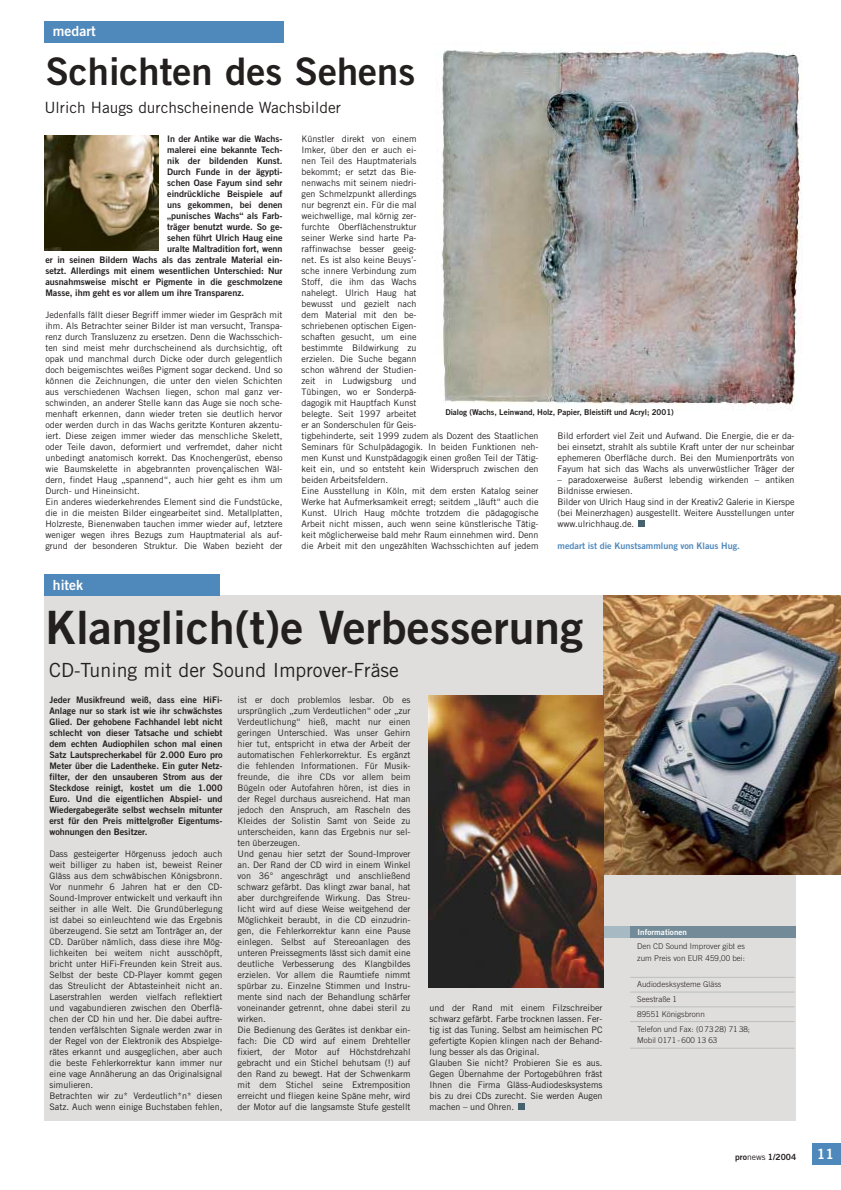
<style>
.page{position:relative;width:841px;height:1190px;background:#fff}
.page>*{position:absolute;margin:0;border:0;box-sizing:border-box;transform-origin:0 0}
.t1{font:46px "Trade Gothic Bold Two";color:#231f1f}
.t2{font:38px "Trade Gothic Bold Two";color:#231f1f}
.t3{font:19.5px "Trade Gothic";color:#231f1f}
.t4{font:15.5px "Trade Gothic";color:#231f1f}
.t5{font:14px "Trade Gothic Bold Two";color:#fff}
.t6{font:9px/11px "Trade Gothic";color:#231f1f}
.t7{font:9px/11px "Trade Gothic Bold Two";color:#231f1f;text-align:justify}
.t8{font:9px "Trade Gothic Bold Two";color:#4f88ba}
.t9{font:8.5px "Trade Gothic Bold Two";color:#231f1f}
.t10{font:300 8px/14.7px "Trade Gothic";letter-spacing:.005em;color:#231f1f}
.t11{font:8px "Trade Gothic Bold Two";color:#231f1f}
.t12{font:8px "Trade Gothic Bold Two";letter-spacing:.005em;color:#fff}
.s1{font-family:"Trade Gothic"}
</style>
<div class="page">
<div style="left:44px;top:595px;width:752px;height:526px;background:#e0dedc"></div>
<div style="left:813px;top:1143px;width:28px;height:22px;background:#4f88ba"></div>
<div style="left:44px;top:21px;width:240px;height:22px;background:#4f88ba"></div>
<div style="left:44px;top:574px;width:176px;height:22px;background:#4f88ba"></div>
<img style="left:441px;top:50px;width:362px;height:360px">
<img style="left:44px;top:135px;width:114px;height:115px">
<img style="left:604px;top:595px;width:237px;height:280px">
<img style="left:429px;top:696px;width:175px;height:292px">
<div style="left:518px;top:1103px;width:6px;height:7px;background:#46626e"></div>
<div style="left:630px;top:926px;width:166px;height:12px;background:#738b98"></div>
<div style="left:604px;top:926px;width:26px;height:12px;background:#a7b9c3"></div>
<hr style="left:630px;top:977px;width:165px;height:1px;background:#bcbec0">
<hr style="left:630px;top:992px;width:165px;height:1px;background:#bcbec0">
<hr style="left:630px;top:1007px;width:165px;height:1px;background:#bcbec0">
<hr style="left:630px;top:1021px;width:165px;height:1px;background:#bcbec0">
<hr style="left:630px;top:1048px;width:165px;height:1px;background:#bcbec0">
<div style="left:638px;top:520px;width:7px;height:7px;background:#46626e"></div>
<h3 class="t5" style="left:53px;top:26px;width:44px">medart</h3>
<h2 class="t2" style="left:46px;top:58px;width:371px">Schichten des Sehens</h2>
<h3 class="t4" style="left:44px;top:101px;width:298px">Ulrich Haugs durchscheinende Wachsbilder</h3>
<p class="t7" style="left:167px;top:134px;width:117px">In der Antike war die Wachs-</p>
<p class="t7" style="left:167px;top:145px;width:117px">malerei eine bekannte Tech-</p>
<p class="t7" style="left:167px;top:156px;width:117px">nik der bildenden Kunst.</p>
<p class="t7" style="left:167px;top:167px;width:117px">Durch Funde in der ägypti-</p>
<p class="t7" style="left:167px;top:178px;width:117px">schen Oase Fayum sind sehr</p>
<p class="t7" style="left:167px;top:189px;width:117px">eindrückliche Beispiele auf</p>
<p class="t7" style="left:167px;top:200px;width:117px">uns gekommen, bei denen</p>
<p class="t7" style="left:167px;top:211px;width:117px">„punisches Wachs“ als Farb-</p>
<p class="t7" style="left:167px;top:222px;width:117px">träger benutzt wurde. So ge-</p>
<p class="t7" style="left:167px;top:233px;width:117px">sehen führt Ulrich Haug eine</p>
<p class="t7" style="left:167px;top:244px;width:117px">uralte Maltradition fort, wenn</p>
<p class="t7" style="left:45px;top:255px;width:239px">er in seinen Bildern Wachs als das zentrale Material ein-</p>
<p class="t7" style="left:45px;top:266px;width:239px">setzt. Allerdings mit einem wesentlichen Unterschied: Nur</p>
<p class="t7" style="left:45px;top:277px;width:239px">ausnahmsweise mischt er Pigmente in die geschmolzene</p>
<p class="t7" style="left:45px;top:288px;width:200px">Masse, ihm geht es vor allem um ihre Transparenz.</p>
<p class="t6" style="left:45px;top:310px;width:239px">Jedenfalls fällt dieser Begriff immer wieder im Gespräch mit ihm. Als Betrachter seiner Bilder ist man versucht, Transpa&shy;renz durch Transluzenz zu ersetzen. Denn die Wachsschich&shy;ten sind meist mehr durchscheinend als durchsichtig, oft opak und manchmal durch Dicke oder durch gelegentlich doch beigemischtes weißes Pigment sogar deckend. Und so können die Zeichnungen, die unter den vielen Schichten aus verschiedenen Wachsen liegen, schon mal ganz ver&shy;schwinden, an anderer Stelle kann das Auge sie noch sche&shy;menhaft erkennen, dann wieder treten sie deutlich hervor oder werden durch in das Wachs geritzte Konturen akzentu&shy;iert. Diese zeigen immer wieder das menschliche Skelett, oder Teile davon, deformiert und verfremdet, daher nicht unbedingt anatomisch korrekt. Das Knochengerüst, ebenso wie Baumskelette in abgebrannten provençalischen Wäl&shy;dern, findet Haug „spannend“, auch hier geht es ihm um Durch- und Hineinsicht.<br>Ein anderes wiederkehrendes Element sind die Fundstücke, die in die meisten Bilder eingearbeitet sind. Metallplatten, Holzreste, Bienenwaben tauchen immer wieder auf, letztere weniger wegen ihres Bezugs zum Hauptmaterial als auf&shy;grund der besonderen Struktur. Die Waben bezieht der</p>
<h3 class="t5" style="left:53px;top:580px;width:32px">hitek</h3>
<p class="t6" style="left:302px;top:134px;width:239px">Künstler direkt von einem<br>Imker, über den er auch ei-<br>nen Teil des Hauptmaterials<br>bekommt; er setzt das Bie-<br>nenwachs mit seinem niedri-<br>gen Schmelzpunkt allerdings<br>nur begrenzt ein. Für die mal<br>weichwellige, mal körnig zer-<br>furchte Oberflächenstruktur<br>seiner Werke sind harte Pa-<br>raffinwachse besser geeig-<br>net. Es ist also keine Beuys’-<br>sche innere Verbindung zum<br>Stoff, die ihm das Wachs<br>nahelegt. Ulrich Haug hat<br>bewusst und gezielt nach<br>dem Material mit den be-<br>schriebenen optischen Eigen-<br>schaften gesucht, um eine<br>bestimmte Bildwirkung zu<br>erzielen. Die Suche begann<br>schon während der Studien-<br>zeit in Ludwigsburg und<br>Tübingen, wo er Sonderpä-<br>dagogik mit Hauptfach Kunst<br>belegte. Seit 1997 arbeitet<br>er an Sonderschulen für Geis-<br>tigbehinderte, seit 1999 zudem als Dozent des Staatlichen Seminars für Schulpädagogik. In beiden Funktionen neh&shy;men Kunst und Kunstpädagogik einen großen Teil der Tätig&shy;keit ein, und so entsteht kein Widerspruch zwischen den beiden Arbeitsfeldern.<br>Eine Ausstellung in Köln, mit dem ersten Katalog seiner Werke hat Aufmerksamkeit erregt; seitdem „läuft“ auch die Kunst. Ulrich Haug möchte trotzdem die pädagogische Arbeit nicht missen, auch wenn seine künstlerische Tätig&shy;keit möglicherweise bald mehr Raum einnehmen wird. Denn die Arbeit mit den ungezählten Wachsschichten auf jedem</p>
<p class="t11" style="left:445px;top:409px;width:230px">Dialog (Wachs, Leinwand, Holz, Papier, Bleistift und Acryl; 2001)</p>
<p class="t6" style="left:558px;top:431px;width:239px;text-align:justify">Bild erfordert viel Zeit und Aufwand. Die Energie, die er da&shy;bei einsetzt, strahlt als subtile Kraft unter der nur scheinbar ephemeren Oberfläche durch. Bei den Mumienporträts von Fayum hat sich das Wachs als unverwüstlicher Träger der</p>
<p class="t6" style="left:558px;top:475px;width:239px">– paradoxerweise äußerst lebendig wirkenden – antiken Bildnisse erwiesen.<br>Bilder von Ulrich Haug sind in der Kreativ2 Galerie in Kierspe (bei Meinerzhagen) ausgestellt. Weitere Ausstellungen unter www.ulrichhaug.de.</p>
<p class="t8" style="left:558px;top:543px;width:184px">medart ist die Kunstsammlung von Klaus Hug.</p>
<h1 class="t1" style="left:45px;top:611px;width:539px">Klanglich(t)e Verbesserung</h1>
<h3 class="t3" style="left:49px;top:663px;width:351px">CD-Tuning mit der Sound Improver-Fräse</h3>
<p class="t6" style="left:238px;top:695px;width:175px">ist er doch problemlos lesbar. Ob es ursprünglich „zum Verdeutlichen“ oder „zur Verdeutlichung“ hieß, macht nur einen geringen Unterschied. Was unser Gehirn hier tut, entspricht in etwa der Arbeit der automatischen Fehlerkorrektur. Es ergänzt die fehlenden Informationen. Für Musik&shy;freunde, die ihre CDs vor allem beim Bügeln oder Autofahren hören, ist dies in der Regel durchaus ausreichend. Hat man jedoch den Anspruch, am Rascheln des Kleides der Solistin Samt von Seide zu unterscheiden, kann das Ergebnis nur sel&shy;ten überzeugen.<br>Und genau hier setzt der Sound-Improver an. Der Rand der CD wird in einem Winkel von 36° angeschrägt und anschließend schwarz gefärbt. Das klingt zwar banal, hat aber durchgreifende Wirkung. Das Streu&shy;licht wird auf diese Weise weitgehend der Möglichkeit beraubt, in die CD einzudrin&shy;gen, die Fehlerkorrektur kann eine Pause einlegen. Selbst auf Stereoanlagen des unteren Preissegments lässt sich damit eine deutliche Verbesserung des Klangbildes erzielen. Vor allem die Raumtiefe nimmt spürbar zu. Einzelne Stimmen und Instru&shy;mente sind nach der Behandlung schärfer voneinander getrennt, ohne dabei steril zu wirken.<br>Die Bedienung des Gerätes ist denkbar ein&shy;fach: Die CD wird auf einem Drehteller fixiert, der Motor auf Höchstdrehzahl gebracht und ein Stichel behutsam (!) auf den Rand zu bewegt. Hat der Schwenkarm mit dem Stichel seine Extremposition erreicht und fliegen keine Späne mehr, wird der Motor auf die langsamste Stufe gestellt</p>
<p class="t7" style="left:49px;top:695px;width:175px">Jeder Musikfreund weiß, dass eine HiFi-Anlage nur so stark ist wie ihr schwächstes Glied. Der gehobene Fachhandel lebt nicht schlecht von dieser Tatsache und schiebt dem echten Audiophilen schon mal einen Satz Lautsprecherkabel für 2.000 Euro pro Meter über die Ladentheke. Ein guter Netz&shy;filter, der den unsauberen Strom aus der Steckdose reinigt, kostet um die 1.000<br>Euro. Und die eigentlichen Abspiel- und Wiedergabegeräte selbst wechseln mitunter erst für den Preis mittelgroßer Eigentums&shy;wohnungen den Besitzer.</p>
<p class="t6" style="left:49px;top:849px;width:175px">Dass gesteigerter Hörgenuss jedoch auch weit billiger zu haben ist, beweist Reiner Gläss aus dem schwäbischen Königsbronn.<br>Vor nunmehr 6 Jahren hat er den CD-Sound-Improver entwickelt und verkauft ihn seither in alle Welt. Die Grundüberlegung ist dabei so einleuchtend wie das Ergebnis überzeugend. Sie setzt am Tonträger an, der CD. Darüber nämlich, dass diese ihre Mög&shy;lichkeiten bei weitem nicht ausschöpft, bricht unter HiFi-Freunden kein Streit aus.<br>Selbst der beste CD-Player kommt gegen das Streulicht der Abtasteinheit nicht an.<br>Laserstrahlen werden vielfach reflektiert und vagabundieren zwischen den Oberflä&shy;chen der CD hin und her. Die dabei auftre&shy;tenden verfälschten Signale werden zwar in der Regel von der Elektronik des Abspielge&shy;rätes erkannt und ausgeglichen, aber auch die beste Fehlerkorrektur kann immer nur eine vage Annäherung an das Originalsignal simulieren.<br>Betrachten wir zu* Verdeutlich*n* diesen Satz. Auch wenn einige Buchstaben fehlen,</p>
<p class="t6" style="left:430px;top:1003px;width:175px">und der Rand mit einem Filzschreiber schwarz gefärbt. Farbe trocknen lassen. Fer&shy;tig ist das Tuning. Selbst am heimischen PC gefertigte Kopien klingen nach der Behand&shy;lung besser als das Original.<br>Glauben Sie nicht? Probieren Sie es aus.<br>Gegen Übernahme der Portogebühren fräst Ihnen die Firma Gläss-Audiodesksystems bis zu drei CDs zurecht. Sie werden Augen machen – und Ohren.</p>
<p class="t12" style="left:638px;top:929px;width:51px">Informationen</p>
<p class="t10" style="left:637px;top:941px;width:109px;line-height:11.9px">Den CD Sound Improver gibt es zum Preis von EUR 459,00 bei:</p>
<p class="t10" style="left:637px;top:978px;width:115px">Audiodesksysteme Gläss<br>Seestraße 1<br>89551 Königsbronn<br>Telefon und Fax: (0 73 28) 71 38;</p>
<p class="t10" style="left:637px;top:1034px;width:82px">Mobil 0171 - 600 13 63</p>
<p class="t9" style="left:735px;top:1153px;width:63px">pro<span class="s1">news</span> 1/2004</p>
<h3 class="t5" style="left:817px;top:1149px;width:19px">11</h3>
</div>
